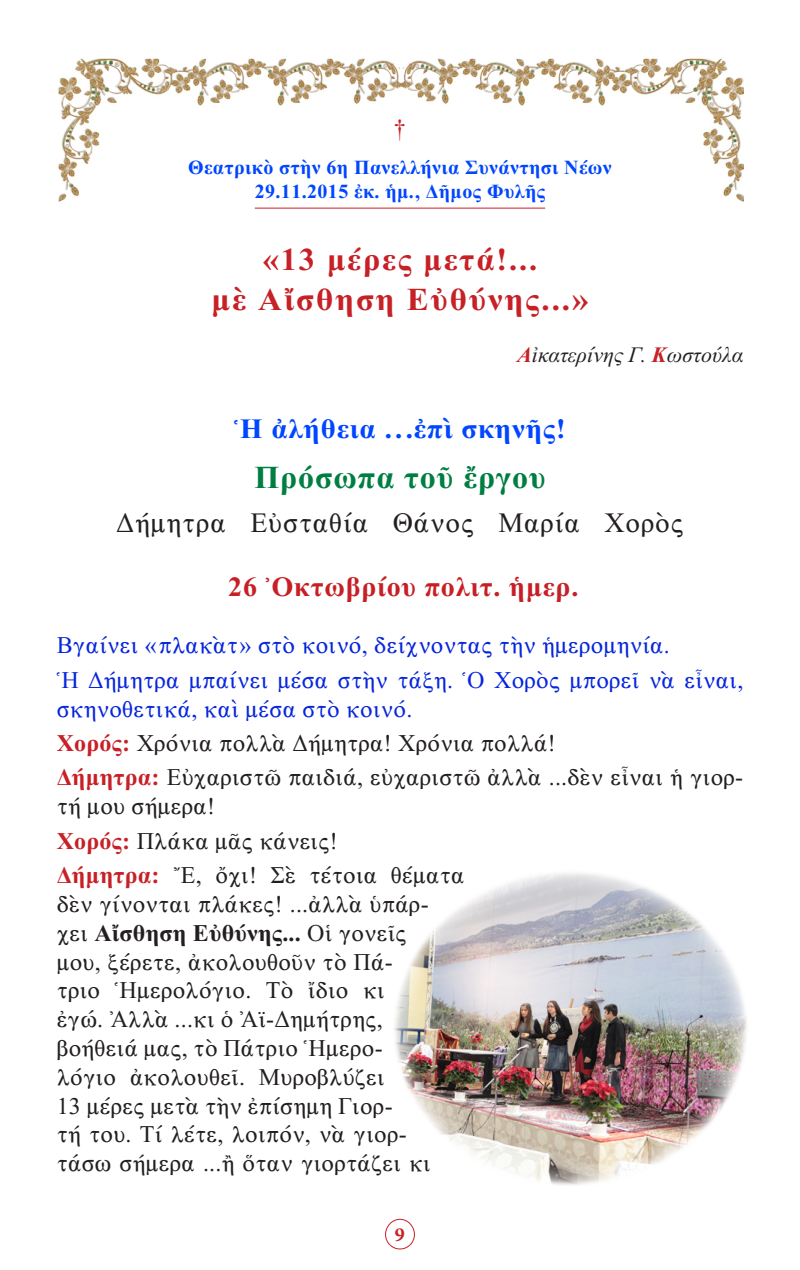
<style>
.page{position:relative;width:800px;height:1270px;background:#fff}
.page>*{position:absolute;margin:0;border:0;box-sizing:border-box;transform-origin:0 0}
.t1{font:32px "CTOS New Times Bold Test 1";letter-spacing:.06em;color:#c72026}
.t2{font:32px "CTOS New Times Bold Test 1";letter-spacing:.03em;color:#007e42}
.t3{font:28px "CTOS New Times Roman Test 1";letter-spacing:.03em;color:#231f20}
.t4{font:28px "CTOS New Times Bold Test 1";letter-spacing:.03em;color:#c62026}
.t5{font:28px "CTOS New Times Bold Test 1";letter-spacing:.03em;color:#0046ff}
.t6{font:24px/28.8px "CTOS New Times Roman Test 1";letter-spacing:.01em;color:#231f20}
.t7{font:24px/28.8px "CTOS New Times Roman Test 1";letter-spacing:.01em;color:#0725dc}
.t8{font:24px "CTOS New Times Roman Test 1";color:#c72026}
.t9{font:22px "CTOS New Times Italic Test 1";color:#231f20}
.t10{font:20px "CTOS New Times Bold Test 1";letter-spacing:.02em;color:#0046ff}
.t11{font:700 20px "Minion Pro";color:#c72026}
.s1{font-family:"CTOS New Times Bold Italic Test 1";color:#c72026}
.s2{font-family:"CTOS New Times Bold Test 1";color:#c72026}
.s3{font-family:"CTOS New Times Bold Test 1"}
</style>
<div class="page">
<div style="left:385px;top:1219px;width:30px;height:30px;border:1px solid #c72026;border-radius:50%"></div>
<hr style="left:255px;top:208px;width:290px;height:1px;background:#c72026">
<img style="left:58px;top:58px;width:685px;height:144px">
<img style="left:394px;top:873px;width:353px;height:312px">
<p class="t8" style="left:394px;top:115px;width:13px">†</p>
<p class="t10" style="left:188px;top:156px;width:425px">Θεατρικὸ στὴν 6η Πανελλήνια Συνάντησι Νέων</p>
<p class="t10" style="left:255px;top:180px;width:292px">29.11.2015 ἐκ. ἡμ., Δῆμος Φυλῆς</p>
<p class="t1" style="left:263px;top:242px;width:276px">«13 μέρες μετά!...</p>
<p class="t1" style="left:211px;top:281px;width:379px">μὲ Αἴσθηση Εὐθύνης...»</p>
<p class="t9" style="left:517px;top:343px;width:228px"><span class="s1">Α</span>ἰκατερίνης Γ. <span class="s1">Κ</span>ωστούλα</p>
<p class="t5" style="left:234px;top:413px;width:333px">Ἡ ἀλήθεια ...ἐπὶ σκηνῆς!</p>
<p class="t2" style="left:254px;top:459px;width:293px">Πρόσωπα τοῦ ἔργου</p>
<p class="t3" style="left:116px;top:508px;width:569px">Δήμητρα Εὐσταθία Θάνος Μαρία Χορὸς</p>
<p class="t4" style="left:228px;top:571px;width:352px">26 Ὀκτωβρίου πολιτ. ἡμερ.</p>
<p class="t7" style="left:57px;top:631px;width:615px">Βγαίνει «πλακὰτ» στὸ κοινό, δείχνοντας τὴν ἡμερομηνία.</p>
<p class="t7" style="left:57px;top:665px;width:688px">Ἡ Δήμητρα μπαίνει μέσα στὴν τάξη. Ὁ Χορὸς μπορεῖ νὰ εἶναι, σκηνοθετικά, καὶ μέσα στὸ κοινό.</p>
<p class="t6" style="left:57px;top:729px;width:501px"><span class="s2">Χορός:</span> Χρόνια πολλὰ Δήμητρα! Χρόνια πολλά!</p>
<p class="t6" style="left:57px;top:763px;width:688px"><span class="s2">Δήμητρα:</span> Εὐχαριστῶ παιδιά, εὐχαριστῶ ἀλλὰ ...δὲν εἶναι ἡ γιορ&shy;τή μου σήμερα!</p>
<p class="t6" style="left:57px;top:826px;width:283px"><span class="s2">Χορός:</span> Πλάκα μᾶς κάνεις!</p>
<p class="t6" style="left:57px;top:861px;width:409px"><span class="s2">Δήμητρα:</span> Ἔ, ὄχι! Σὲ τέτοια θέματα δὲν γίνονται πλάκες! ...ἀλλὰ ὑπάρ&shy;χει <span class="s3">Αἴσθηση Εὐθύνης...</span> Οἱ γονεῖς<br>μου, ξέρετε, ἀκολουθοῦν τὸ Πά-<br>τριο Ἡμερολόγιο. Τὸ ἴδιο κι<br>ἐγώ. Ἀλλὰ ...κι ὁ Ἀϊ-Δημήτρης, βοήθειά μας, τὸ Πάτριο Ἡμερο-<br>λόγιο ἀκολουθεῖ. Μυροβλύζει<br>13 μέρες μετὰ τὴν ἐπίσημη Γιορ-<br>τή του. Τί λέτε, λοιπόν, νὰ γιορ&shy;τάσω σήμερα ...ἢ ὅταν γιορτάζει κι</p>
<p class="t11" style="left:395px;top:1220px;width:11px">9</p>
</div>
